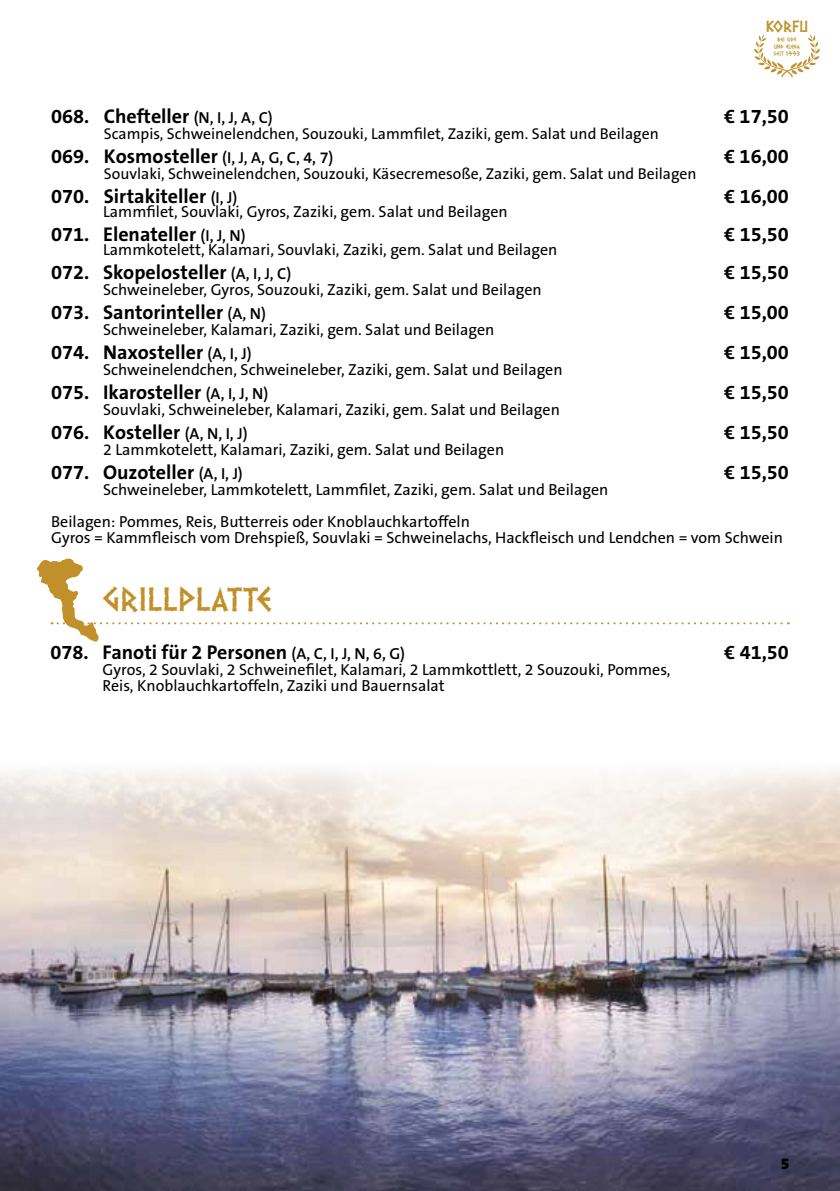
<style>
.page{position:relative;width:840px;height:1191px;background:#fff}
.page>*{position:absolute;margin:0;border:0;box-sizing:border-box;transform-origin:0 0}
.t1{font:28px "Dalek";color:#c1902a}
.t2{font:700 20px "The Sans B7";color:#000}
.t3{font:16px/32px "The Sans B5 Plain";color:#000}
.t4{font:16px "Dalek";color:#c1902a}
.t5{font:900 16px "The Sans B9";color:#000}
.t6{font:15.8px "The Sans B5 Plain";color:#000}
.t7{font:5.8px/7px "Dalek";color:#c1902a;text-align:center}
.s1{font-family:"The Sans B6";font-weight:600;font-size:16px}
</style>
<div class="page">
<img style="left:0;top:770px;width:839px;height:421px">
<svg style="left:754px;top:35px;width:66px;height:43px"></svg>
<svg style="left:36px;top:558px;width:752px;height:84px"></svg>
<p class="t4" style="left:765px;top:13px;width:44px">korfu</p>
<p class="t7" style="left:773px;top:36px;width:28px">bei ody und elena seit 1993</p>
<p class="t2" style="left:51px;top:105px;width:223px">068. Chefteller <span class="s1">(N, I, J, A, C)</span></p>
<p class="t2" style="left:723px;top:105px;width:66px">€ 17,50</p>
<p class="t6" style="left:104px;top:125px;width:556px">Scampis, Schweinelendchen, Souzouki, Lammfilet, Zaziki, gem. Salat und Beilagen</p>
<p class="t2" style="left:51px;top:145px;width:283px">069. Kosmosteller <span class="s1">(I, J, A, G, C, 4, 7)</span></p>
<p class="t2" style="left:723px;top:145px;width:66px">€ 16,00</p>
<p class="t6" style="left:104px;top:165px;width:594px">Souvlaki, Schweinelendchen, Souzouki, Käsecremesoße, Zaziki, gem. Salat und Beilagen</p>
<p class="t2" style="left:51px;top:185px;width:188px">070. Sirtakiteller <span class="s1">(I, J)</span></p>
<p class="t2" style="left:723px;top:185px;width:66px">€ 16,00</p>
<p class="t3" style="left:103px;top:196px;width:406px">Lammfilet, Souvlaki, Gyros, Zaziki, gem. Salat und Beilagen</p>
<p class="t2" style="left:51px;top:223px;width:196px">071. Elenateller <span class="s1">(I, J, N)</span></p>
<p class="t2" style="left:724px;top:223px;width:66px">€ 15,50</p>
<p class="t3" style="left:103px;top:234px;width:455px">Lammkotelett, Kalamari, Souvlaki, Zaziki, gem. Salat und Beilagen</p>
<p class="t2" style="left:51px;top:261px;width:241px">072. Skopelosteller <span class="s1">(A, I, J, C)</span></p>
<p class="t2" style="left:724px;top:261px;width:66px">€ 15,50</p>
<p class="t3" style="left:103px;top:274px;width:440px">Schweineleber, Gyros, Souzouki, Zaziki, gem. Salat und Beilagen</p>
<p class="t2" style="left:51px;top:301px;width:216px">073. Santorinteller <span class="s1">(A, N)</span></p>
<p class="t2" style="left:724px;top:301px;width:66px">€ 15,00</p>
<p class="t3" style="left:103px;top:314px;width:392px">Schweineleber, Kalamari, Zaziki, gem. Salat und Beilagen</p>
<p class="t2" style="left:51px;top:341px;width:202px">074. Naxosteller <span class="s1">(A, I, J)</span></p>
<p class="t2" style="left:723px;top:341px;width:66px">€ 15,00</p>
<p class="t3" style="left:103px;top:354px;width:461px">Schweinelendchen, Schweineleber, Zaziki, gem. Salat und Beilagen</p>
<p class="t2" style="left:51px;top:381px;width:218px">075. Ikarosteller <span class="s1">(A, I, J, N)</span></p>
<p class="t2" style="left:724px;top:381px;width:66px">€ 15,50</p>
<p class="t3" style="left:103px;top:394px;width:458px">Souvlaki, Schweineleber, Kalamari, Zaziki, gem. Salat und Beilagen</p>
<p class="t2" style="left:51px;top:421px;width:198px">076. Kosteller <span class="s1">(A, N, I, J)</span></p>
<p class="t2" style="left:723px;top:421px;width:66px">€ 15,50</p>
<p class="t3" style="left:103px;top:434px;width:402px">2 Lammkotelett, Kalamari, Zaziki, gem. Salat und Beilagen</p>
<p class="t2" style="left:51px;top:461px;width:193px">077. Ouzoteller <span class="s1">(A, I, J)</span></p>
<p class="t2" style="left:724px;top:461px;width:66px">€ 15,50</p>
<p class="t3" style="left:51px;top:474px;width:558px;text-indent:52px">Schweineleber, Lammkotelett, Lammfilet, Zaziki, gem. Salat und Beilagen<br>Beilagen: Pommes, Reis, Butterreis oder Knoblauchkartoffeln</p>
<p class="t3" style="left:51px;top:522px;width:733px">Gyros = Kammfleisch vom Drehspieß, Souvlaki = Schweinelachs, Hackfleisch und Lendchen = vom Schwein</p>
<h1 class="t1" style="left:103px;top:577px;width:171px">GRILLPLATTE</h1>
<p class="t2" style="left:51px;top:642px;width:356px">078. Fanoti für 2 Personen <span class="s1">(A, C, I, J, N, 6, G)</span></p>
<p class="t2" style="left:724px;top:642px;width:66px">€ 41,50</p>
<p class="t3" style="left:103px;top:662px;width:569px;line-height:16px">Gyros, 2 Souvlaki, 2 Schweinefilet, Kalamari, 2 Lammkottlett, 2 Souzouki, Pommes,<br>Reis, Knoblauchkartoffeln, Zaziki und Bauernsalat</p>
<p class="t5" style="left:780px;top:1155px;width:10px">5</p>
</div>
